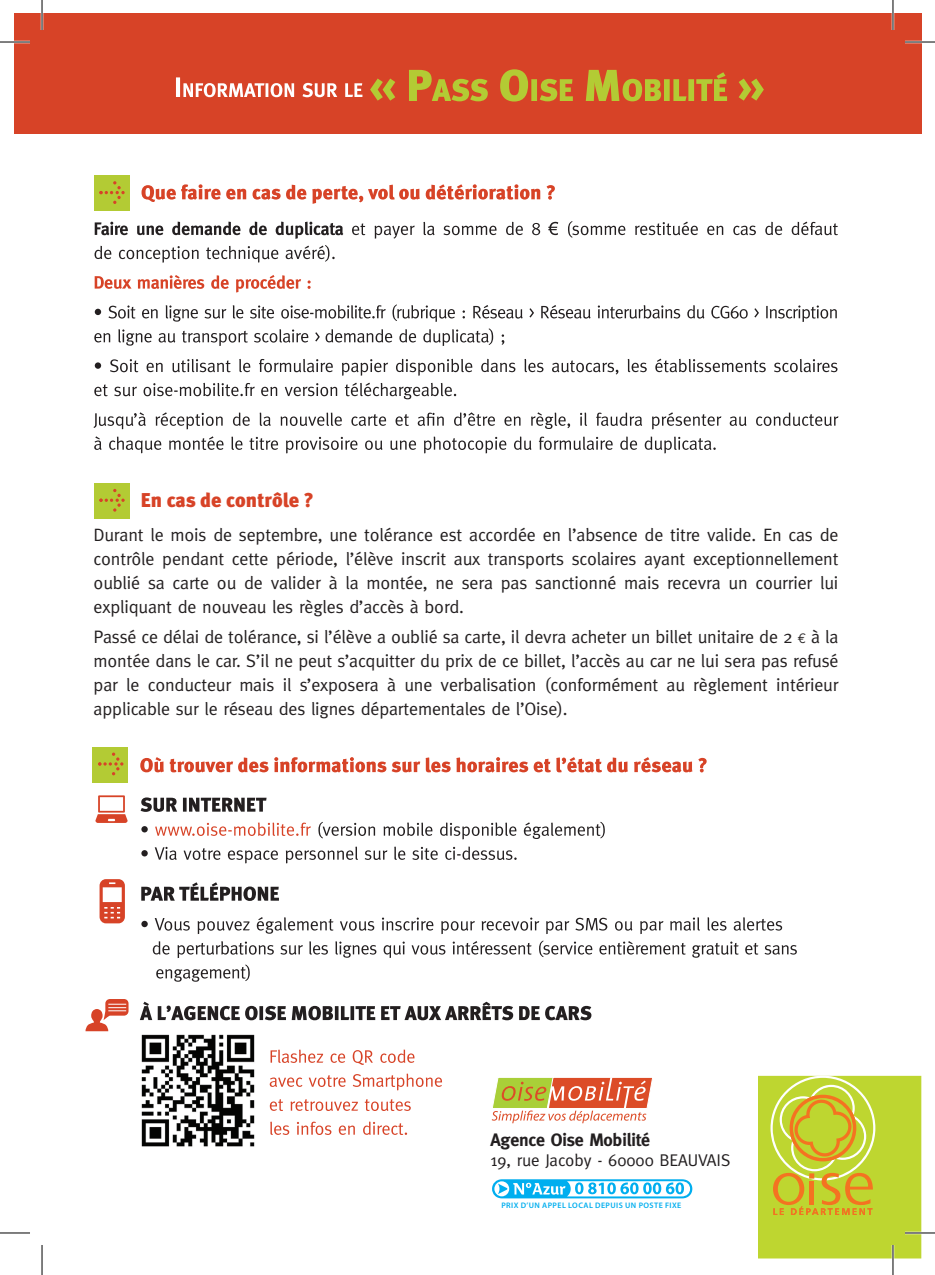
<style>
.page{position:relative;width:935px;height:1275px;background:#fff}
.page>*{position:absolute;margin:0;border:0;box-sizing:border-box;transform-origin:0 0}
.t1{font:900 20px "Meta";color:#d74327}
.t2{font:18px/24px "Meta";letter-spacing:-.01em;color:#231f20;text-align:justify}
.t3{font:700 18px "Meta";letter-spacing:-.01em;color:#231f20}
.t4{font:17px "Meta";color:#231f20}
.t5{font:600 8px "Myriad Pro";letter-spacing:.05em;color:#00aeef}
.s1{font-family:"Euro Mono";font-size:14px}
</style>
<div class="page">
<div style="left:92px;top:746px;width:36px;height:36px;background:#b3cb34"></div>
<div style="left:94px;top:175px;width:35px;height:36px;background:#b3cb34"></div>
<svg style="left:99px;top:181px;width:26px;height:23px"></svg>
<svg style="left:98px;top:752px;width:25px;height:23px"></svg>
<svg style="left:141px;top:184px;width:414px;height:20px"></svg>
<svg style="left:140px;top:757px;width:566px;height:15px"></svg>
<svg style="left:95px;top:795px;width:33px;height:28px"></svg>
<svg style="left:85px;top:999px;width:43px;height:32px"></svg>
<svg style="left:94px;top:436px;width:621px;height:17px"></svg>
<svg style="left:93px;top:412px;width:745px;height:17px"></svg>
<svg style="left:94px;top:382px;width:362px;height:17px"></svg>
<svg style="left:95px;top:358px;width:742px;height:18px"></svg>
<svg style="left:94px;top:328px;width:410px;height:18px"></svg>
<svg style="left:95px;top:304px;width:741px;height:18px"></svg>
<svg style="left:95px;top:275px;width:215px;height:17px"></svg>
<svg style="left:94px;top:245px;width:240px;height:18px"></svg>
<svg style="left:95px;top:221px;width:742px;height:18px"></svg>
<svg style="left:140px;top:1001px;width:451px;height:19px"></svg>
<svg style="left:156px;top:964px;width:94px;height:17px"></svg>
<svg style="left:153px;top:940px;width:643px;height:18px"></svg>
<svg style="left:141px;top:917px;width:641px;height:17px"></svg>
<svg style="left:141px;top:882px;width:138px;height:19px"></svg>
<svg style="left:141px;top:846px;width:375px;height:17px"></svg>
<svg style="left:318px;top:821px;width:286px;height:18px"></svg>
<svg style="left:155px;top:822px;width:156px;height:14px"></svg>
<div style="left:141px;top:826px;width:7px;height:6px;background:#231f20;border-radius:50%"></div>
<svg style="left:140px;top:797px;width:126px;height:15px"></svg>
<div style="left:94px;top:483px;width:35px;height:36px;background:#b3cb34"></div>
<svg style="left:99px;top:489px;width:26px;height:22px"></svg>
<div style="left:14px;top:14px;width:907px;height:120px;background:#d74327"></div>
<svg style="left:370px;top:69px;width:393px;height:33px"></svg>
<svg style="left:176px;top:77px;width:186px;height:20px"></svg>
<div style="left:758px;top:1075px;width:163px;height:183px;background:#bed630"></div>
<svg style="left:770px;top:1075px;width:105px;height:140px"></svg>
<div style="left:809px;top:1181px;width:5px;height:23px;background:#f47321"></div>
<svg style="left:491px;top:1077px;width:162px;height:46px"></svg>
<svg style="left:490px;top:1177px;width:204px;height:23px"></svg>
<svg style="left:492px;top:1179px;width:200px;height:19px"></svg>
<img style="left:141px;top:1034px;width:114px;height:113px">
<svg style="left:99px;top:879px;width:26px;height:44px"></svg>
<svg style="left:270px;top:1121px;width:137px;height:14px"></svg>
<svg style="left:270px;top:1099px;width:141px;height:12px"></svg>
<svg style="left:270px;top:1073px;width:172px;height:17px"></svg>
<svg style="left:270px;top:1049px;width:144px;height:16px"></svg>
<hr style="left:0;top:41px;width:30px;height:2px;background:#fff">
<hr style="left:904px;top:41px;width:30px;height:2px;background:#fff">
<hr style="left:904px;top:1231px;width:30px;height:3px;background:#fff">
<hr style="left:41px;top:0;width:2px;height:30px;background:#fff">
<hr style="left:891px;top:0;width:3px;height:30px;background:#fff">
<hr style="left:891px;top:1245px;width:3px;height:30px;background:#fff">
<hr style="left:0;top:42px;width:30px;height:1px;background:#000">
<hr style="left:904px;top:42px;width:30px;height:1px;background:#000">
<hr style="left:0;top:1232px;width:30px;height:1px;background:#000">
<hr style="left:904px;top:1232px;width:30px;height:1px;background:#000">
<hr style="left:42px;top:0;width:1px;height:30px;background:#000">
<hr style="left:42px;top:1245px;width:1px;height:30px;background:#000">
<hr style="left:892px;top:0;width:1px;height:30px;background:#000">
<hr style="left:892px;top:1245px;width:1px;height:30px;background:#000">
<p class="t1" style="left:141px;top:488px;width:174px">En cas de contrôle ?</p>
<p class="t2" style="left:94px;top:523px;width:746px">Durant le mois de septembre, une tolérance est accordée en l’absence de titre valide. En cas de contrôle pendant cette période, l’élève inscrit aux transports scolaires ayant exceptionnellement oublié sa carte ou de valider à la montée, ne sera pas sanctionné mais recevra un courrier lui expliquant de nouveau les règles d’accès à bord.</p>
<p class="t2" style="left:94px;top:624px;width:746px">Passé ce délai de tolérance, si l’élève a oublié sa carte, il devra acheter un billet unitaire de 2 <span class="s1">e</span> à la montée dans le car. S’il ne peut s’acquitter du prix de ce billet, l’accès au car ne lui sera pas refusé par le conducteur mais il s’exposera à une verbalisation (conformément au règlement intérieur applicable sur le réseau des lignes départementales de l’Oise).</p>
<p class="t3" style="left:490px;top:1129px;width:161px">Agence Oise Mobilité</p>
<p class="t4" style="left:490px;top:1150px;width:241px">19, rue Jacoby - 60000 BEAUVAIS</p>
<p class="t5" style="left:501px;top:1200px;width:181px">PRIX D’UN APPEL LOCAL DEPUIS UN POSTE FIXE</p>
</div>
